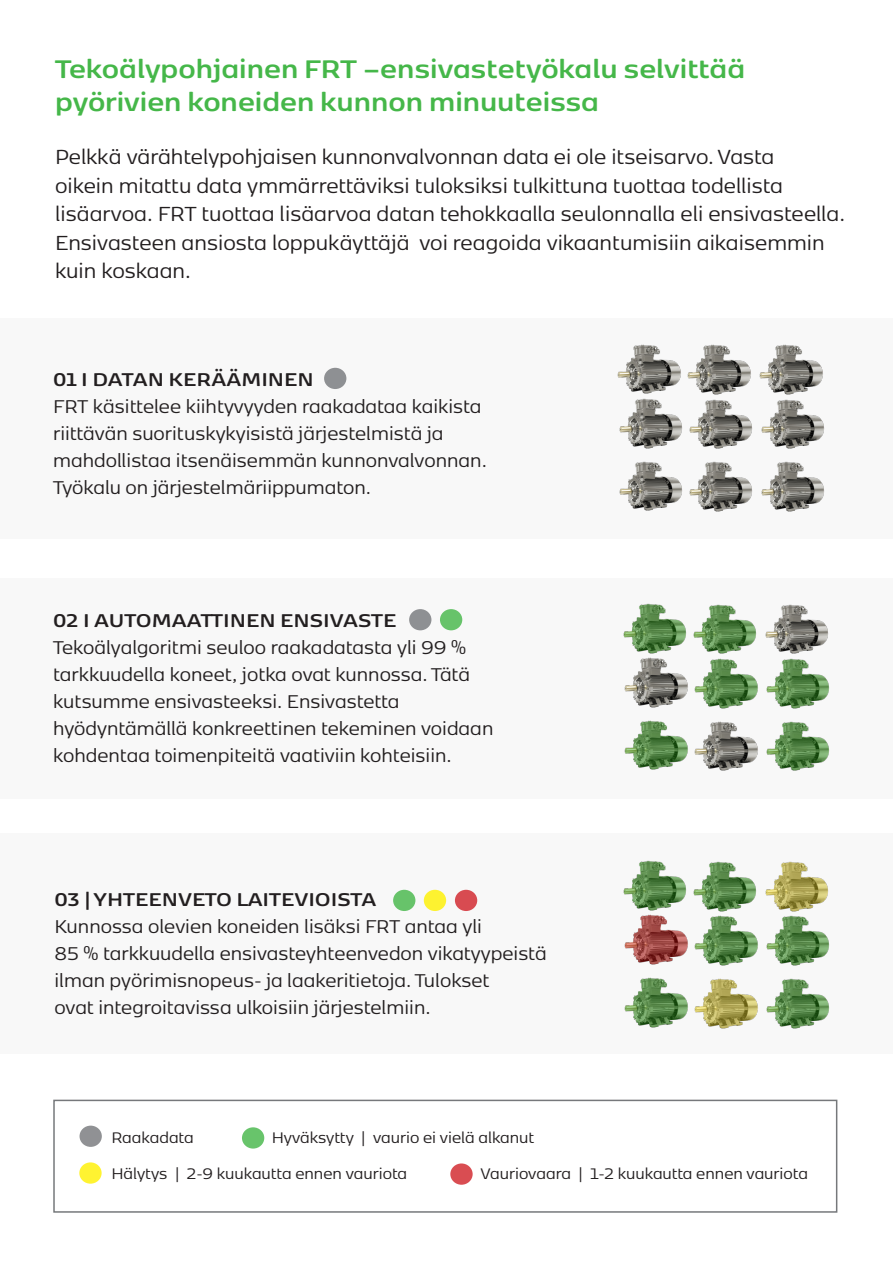
<style>
.page{position:relative;width:893px;height:1263px;background:#fff}
.page>*{position:absolute;margin:0;border:0;box-sizing:border-box;transform-origin:0 0}
.Pääotsikko{font:700 30px/33px "Kobenhavn Sans";color:#45b749}
.Pääotsikko-2{font:24px/28.5px "Kobenhavn Sans";color:#231f20}
.Pääotsikko-3{font:21.75px/27px "Kobenhavn Sans";color:#231f20}
.Pääotsikko-4{font:700 21.75px "Kobenhavn Sans";color:#231f20}
.Pääotsikko-5{font:18px/36px "Kobenhavn Sans";color:#231f20}
</style>
<div class="page">
<div style="left:0;top:833px;width:893px;height:221px;background:#f8f8f8"></div>
<div style="left:0;top:319px;width:893px;height:220px;background:#f8f8f8"></div>
<div style="left:0;top:578px;width:893px;height:221px;background:#f8f8f8"></div>
<img style="left:617px;top:344px;width:63px;height:50px">
<img style="left:680px;top:344px;width:71px;height:51px">
<img style="left:759px;top:344px;width:65px;height:105px">
<img style="left:619px;top:398px;width:62px;height:51px">
<img style="left:681px;top:398px;width:85px;height:51px">
<img style="left:619px;top:461px;width:62px;height:50px">
<img style="left:681px;top:461px;width:71px;height:51px">
<img style="left:761px;top:461px;width:63px;height:51px">
<img style="left:623px;top:603px;width:62px;height:51px">
<img style="left:685px;top:604px;width:72px;height:50px">
<img style="left:765px;top:604px;width:63px;height:50px">
<img style="left:624px;top:657px;width:63px;height:51px">
<img style="left:687px;top:658px;width:71px;height:51px">
<img style="left:766px;top:658px;width:63px;height:51px">
<img style="left:624px;top:720px;width:63px;height:50px">
<img style="left:687px;top:721px;width:71px;height:50px">
<img style="left:766px;top:721px;width:64px;height:50px">
<img style="left:623px;top:860px;width:62px;height:51px">
<img style="left:685px;top:861px;width:71px;height:51px">
<img style="left:765px;top:861px;width:63px;height:51px">
<img style="left:624px;top:914px;width:63px;height:51px">
<img style="left:687px;top:915px;width:71px;height:51px">
<img style="left:766px;top:915px;width:63px;height:51px">
<img style="left:624px;top:977px;width:63px;height:51px">
<img style="left:687px;top:978px;width:71px;height:51px">
<img style="left:766px;top:978px;width:63px;height:51px">
<div style="left:324px;top:368px;width:22px;height:21px;background:#8e9093;border-radius:50%"></div>
<div style="left:409px;top:609px;width:22px;height:21px;background:#8e9093;border-radius:50%"></div>
<div style="left:440px;top:609px;width:22px;height:21px;background:#67c36a;border-radius:50%"></div>
<div style="left:424px;top:890px;width:22px;height:21px;background:#fdf230;border-radius:50%"></div>
<div style="left:455px;top:890px;width:22px;height:21px;background:#d84b51;border-radius:50%"></div>
<div style="left:393px;top:890px;width:22px;height:21px;background:#67c36a;border-radius:50%"></div>
<svg style="left:79px;top:1162px;width:23px;height:22px"></svg>
<svg style="left:450px;top:1163px;width:23px;height:22px"></svg>
<svg style="left:80px;top:1125px;width:22px;height:22px"></svg>
<div style="left:242px;top:1127px;width:22px;height:21px;background:#68c46b;border-radius:50%"></div>
<div style="left:53px;top:1100px;width:784px;height:113px;border:2px solid #76787b"></div>
<p class="Pääotsikko" style="left:55px;top:49px;width:692px">Tekoälypohjainen FRT –ensivastetyökalu selvittää pyörivien koneiden kunnon minuuteissa</p>
<p class="Pääotsikko-2" style="left:55px;top:141px;width:792px">Pelkkä värähtelypohjaisen kunnonvalvonnan data ei ole itseisarvo. Vasta<br>oikein mitattu data ymmärrettäviksi tuloksiksi tulkittuna tuottaa todellista lisäarvoa. FRT tuottaa lisäarvoa datan tehokkaalla seulonnalla eli ensivasteella.<br>Ensivasteen ansiosta loppukäyttäjä voi reagoida vikaantumisiin aikaisemmin kuin koskaan.</p>
<p class="Pääotsikko-4" style="left:53px;top:364px;width:262px">01 I DATAN KERÄÄMINEN</p>
<p class="Pääotsikko-3" style="left:53px;top:392px;width:435px">FRT käsittelee kiihtyvyyden raakadataa kaikista riittävän suorituskykyisistä järjestelmistä ja mahdollistaa itsenäisemmän kunnonvalvonnan.<br>Työkalu on järjestelmäriippumaton.</p>
<p class="Pääotsikko-4" style="left:53px;top:604px;width:345px">02 I AUTOMAATTINEN ENSIVASTE</p>
<p class="Pääotsikko-3" style="left:53px;top:632px;width:442px">Tekoälyalgoritmi seuloo raakadatasta yli 99 % tarkkuudella koneet, jotka ovat kunnossa. Tätä kutsumme ensivasteeksi. Ensivastetta hyödyntämällä konkreettinen tekeminen voidaan kohdentaa toimenpiteitä vaativiin kohteisiin.</p>
<p class="Pääotsikko-4" style="left:54px;top:884px;width:324px">03 | YHTEENVETO LAITEVIOISTA</p>
<p class="Pääotsikko-3" style="left:54px;top:912px;width:494px">Kunnossa olevien koneiden lisäksi FRT antaa yli<br>85 % tarkkuudella ensivasteyhteenvedon vikatyypeistä ilman pyörimisnopeus- ja laakeritietoja. Tulokset<br>ovat integroitavissa ulkoisiin järjestelmiin.</p>
<p class="Pääotsikko-5" style="left:111px;top:1118px;width:424px;text-indent:160px">Hyväksytty | vaurio ei vielä alkanut<br>Hälytys | 2-9 kuukautta ennen vauriota</p>
<p class="Pääotsikko-5" style="left:111px;top:1118px;width:84px">Raakadata</p>
<p class="Pääotsikko-5" style="left:481px;top:1154px;width:329px">Vauriovaara | 1-2 kuukautta ennen vauriota</p>
</div>
